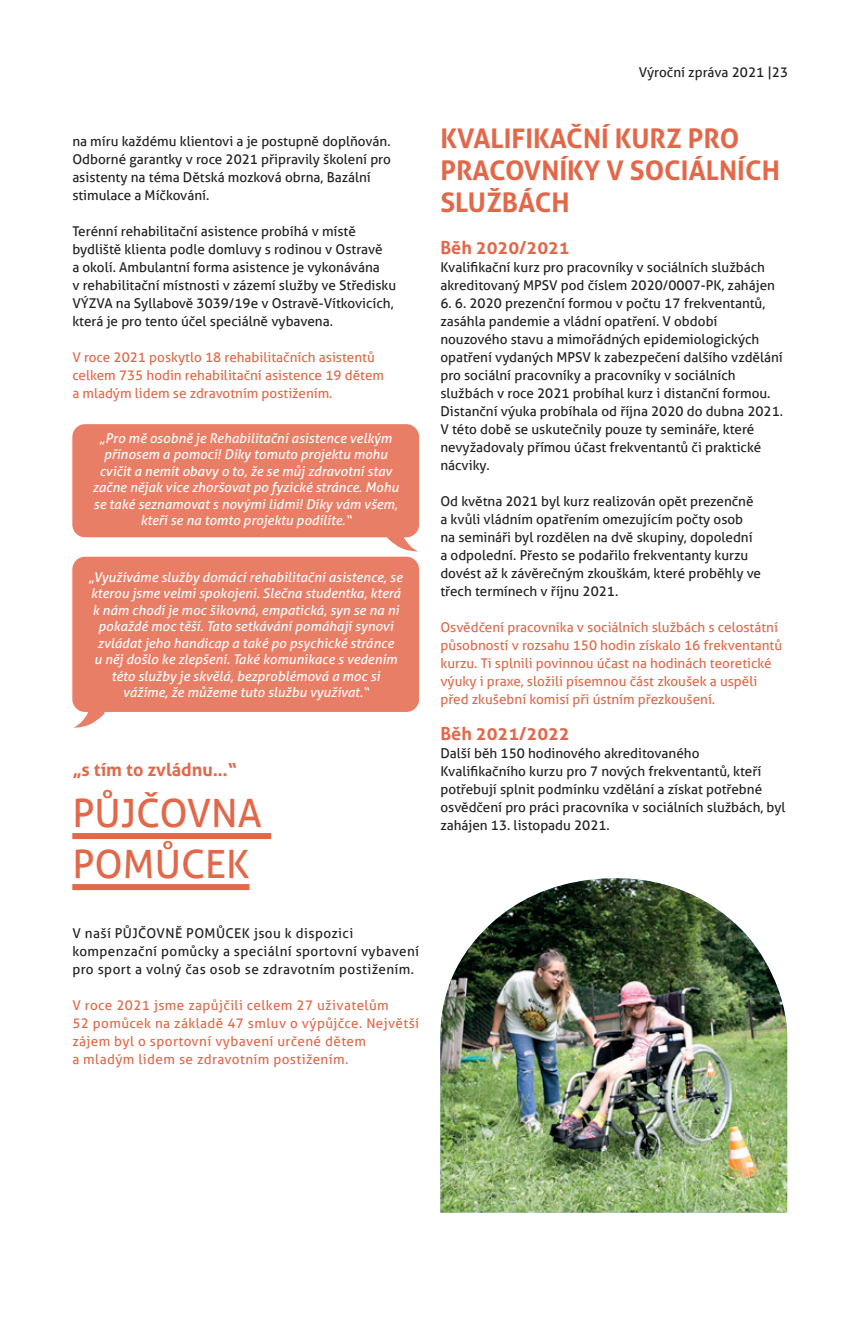
<style>
.page{position:relative;width:851px;height:1319px;background:#fff}
.page>*{position:absolute;margin:0;border:0;box-sizing:border-box;transform-origin:0 0}
.H1_velký{font:39px/51px "Aller";color:#e2684a}
.t1{font:700 27px/32.4px "Aller";color:#e2684a}
.Text_barevný_BOLD{font:700 18px "Aller";color:#e2684a}
.Text_základní{font:13.5px/18px "Aller";color:#231f20}
.Text_kurziva_bíly{font:italic 13.5px/16.5px "Aller";color:#fff;text-align:center}
.Text_barevný_REGULAR{font:13.5px/18px "Aller";color:#e2684a}
.Text_barevný_REGULAR-2{font:13.5px/18px "Aller";letter-spacing:.03em;color:#e2684a}
.Text_základní-2{font:13.5px/18px "Aller";letter-spacing:.03em;color:#231f20}
</style>
<div class="page">
<div style="left:72px;top:556px;width:347px;height:155px;background:#e97e67;border-radius:13px"></div>
<svg style="left:73px;top:703px;width:38px;height:24px"></svg>
<img style="left:440px;top:878px;width:347px;height:334px">
<div style="left:72px;top:424px;width:347px;height:113px;background:#e97e67;border-radius:13px"></div>
<svg style="left:380px;top:530px;width:38px;height:21px"></svg>
<div style="left:72px;top:833px;width:199px;height:6px;background:#e2684a"></div>
<div style="left:72px;top:884px;width:177px;height:6px;background:#e2684a"></div>
<p class="Text_základní" style="left:72px;top:132px;width:320px">na míru každému klientovi a je postupně doplňován.<br>Odborné garantky v roce 2021 připravily školení pro asistenty na téma Dětská mozková obrna, Bazální stimulace a Míčkování.</p>
<p class="Text_základní" style="left:72px;top:222px;width:325px">Terénní rehabilitační asistence probíhá v místě bydliště klienta podle domluvy s rodinou v Ostravě<br>a okolí. Ambulantní forma asistence je vykonávána<br>v rehabilitační místnosti v zázemí služby ve Středisku VÝZVA na Syllabově 3039/19e v Ostravě-‑Vítkovicích, která je pro tento účel speciálně vybavena.</p>
<p class="Text_barevný_REGULAR" style="left:72px;top:348px;width:313px">V roce 2021 poskytlo 18 rehabilitačních asistentů celkem 735 hodin rehabilitační asistence 19 dětem a mladým lidem se zdravotním postižením.</p>
<p class="Text_kurziva_bíly" style="left:93px;top:429px;width:308px">„Pro mě osobně je Rehabilitační asistence velkým přínosem a pomocí! Díky tomuto projektu mohu cvičit a nemít obavy o to, že se můj zdravotní stav začne nějak více zhoršovat po fyzické stránce. Mohu se také seznamovat s novými lidmi! Díky vám všem, kteří se na tomto projektu podílíte.“</p>
<p class="Text_kurziva_bíly" style="left:89px;top:568px;width:315px">„Využíváme služby domácí rehabilitační asistence, se kterou jsme velmi spokojeni. Slečna studentka, která k nám chodí je moc šikovná, empatická, syn se na ni pokaždé moc těší. Tato setkávání pomáhají synovi zvládat jeho handicap a také po psychické stránce<br>u něj došlo ke zlepšení. Také komunikace s vedením této služby je skvělá, bezproblémová a moc si vážíme, že můžeme tuto službu využívat.“</p>
<p class="Text_barevný_BOLD" style="left:72px;top:758px;width:166px">„s tím to zvládnu…“</p>
<p class="H1_velký" style="left:72px;top:787px;width:191px">PŮJČOVNA<br>POMŮCEK</p>
<p class="Text_základní-2" style="left:72px;top:924px;width:348px">V naší PŮJČOVNĚ POMŮCEK jsou k dispozici kompenzační pomůcky a speciální sportovní vybavení pro sport a volný čas osob se zdravotním postižením.</p>
<p class="Text_barevný_REGULAR-2" style="left:72px;top:996px;width:348px">V roce 2021 jsme zapůjčili celkem 27 uživatelům<br>52 pomůcek na základě 47 smluv o výpůjčce. Největší zájem byl o sportovní vybavení určené dětem<br>a mladým lidem se zdravotním postižením.</p>
<p class="Text_základní" style="left:638px;top:63px;width:151px">Výroční zpráva 2021 |23</p>
<h1 class="t1" style="left:440px;top:121px;width:341px">KVALIFIKAČNÍ KURZ PRO<br>PRACOVNÍKY V SOCIÁLNÍCH<br>SLUŽBÁCH</h1>
<p class="Text_barevný_BOLD" style="left:440px;top:236px;width:131px">Běh 2020/2021</p>
<p class="Text_základní" style="left:440px;top:258px;width:336px">Kvalifikační kurz pro pracovníky v sociálních službách akreditovaný MPSV pod číslem 2020/0007-PK, zahájen</p>
<p class="Text_základní" style="left:440px;top:294px;width:344px">6. 6. 2020 prezenční formou v počtu 17 frekventantů, zasáhla pandemie a vládní opatření. V období nouzového stavu a mimořádných epidemiologických opatření vydaných MPSV k zabezpečení dalšího vzdělání pro sociální pracovníky a pracovníky v sociálních službách v roce 2021 probíhal kurz i distanční formou.<br>Distanční výuka probíhala od října 2020 do dubna 2021.<br>V této době se uskutečnily pouze ty semináře, které nevyžadovaly přímou účast frekventantů či praktické nácviky.</p>
<p class="Text_základní" style="left:440px;top:492px;width:322px">Od května 2021 byl kurz realizován opět prezenčně a kvůli vládním opatřením omezujícím počty osob na semináři byl rozdělen na dvě skupiny, dopolední a odpolední. Přesto se podařilo frekventanty kurzu dovést až k závěrečným zkouškám, které proběhly ve třech termínech v říjnu 2021.</p>
<p class="Text_barevný_REGULAR" style="left:440px;top:618px;width:343px">Osvědčení pracovníka v sociálních službách s celostátní působností v rozsahu 150 hodin získalo 16 frekventantů kurzu. Ti splnili povinnou účast na hodinách teoretické výuky i praxe, složili písemnou část zkoušek a uspěli před zkušební komisí při ústním přezkoušení.</p>
<p class="Text_barevný_BOLD" style="left:440px;top:722px;width:131px">Běh 2021/2022</p>
<p class="Text_základní" style="left:440px;top:744px;width:346px">Další běh 150 hodinového akreditovaného Kvalifikačního kurzu pro 7 nových frekventantů, kteří potřebují splnit podmínku vzdělání a získat potřebné osvědčení pro práci pracovníka v sociálních službách, byl zahájen 13. listopadu 2021.</p>
</div>
